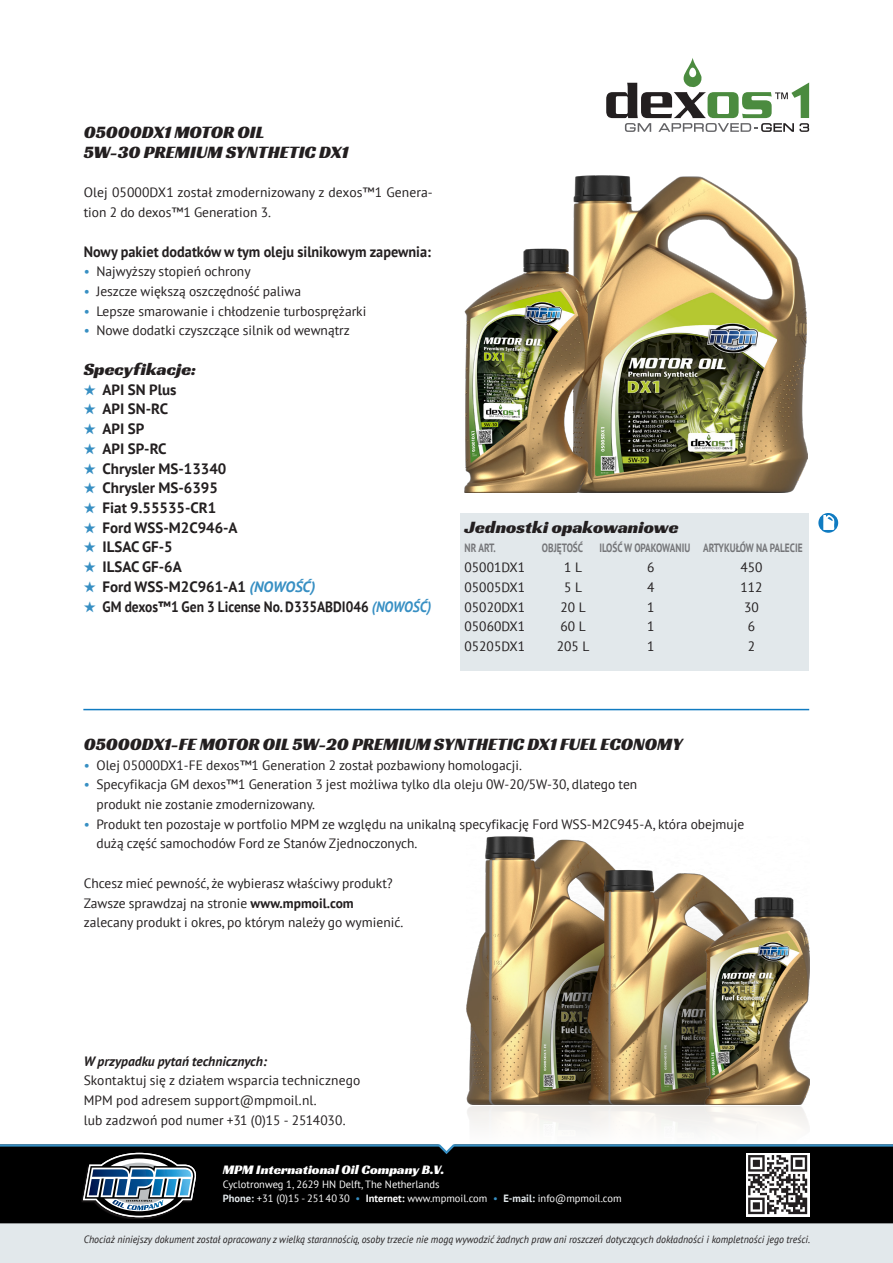
<style>
.page{position:relative;width:893px;height:1263px;background:#fff}
.page>*{position:absolute;margin:0;border:0;box-sizing:border-box;transform-origin:0 0}
.t1{font:18px/19.8px "Racing Sans One";color:#231f20}
.t2{font:700 15px "PT Sans";color:#231f20}
.t3{font:700 15px "PT Sans";color:#231f20;scale:.95 1}
.t4{font:700 15px "PT Sans";color:#231f20;scale:.9 1}
.t5{font:13.5px/19.6px "PT Sans";color:#231f20}
.t6{font:13.5px "Racing Sans One";color:#fff}
.t7{font:italic 700 13.5px "PT Sans";color:#231f20}
.t8{font:700 12px "PT Sans";color:#757679;scale:.78 1}
.t9{font:italic 10.5px "PT Sans";color:#231f20;scale:.94 1}
.t10{font:10.5px/14.1px "PT Sans";color:#fff}
.s1{color:#378fc3}
.s2{font-style:italic;color:#378fc3}
.s3{font-weight:700}
.s4{font-weight:700;color:#e2e8eb}
</style>
<div class="page">
<img style="left:467px;top:837px;width:342px;height:266px">
<div style="left:463px;top:1103px;width:350px;height:44px;background:#fff;opacity:.85"></div>
<div style="left:439px;top:1105px;width:426px;height:39px;background:linear-gradient(to right,#f8f7f5,#fbfaf9)"></div>
<div style="left:0;top:1219px;width:893px;height:44px;background:#e2e8eb"></div>
<div style="left:0;top:1217px;width:893px;height:6px;background:#000"></div>
<div style="left:81px;top:1153px;width:115px;height:66px;background:#231f20;opacity:.75"></div>
<svg style="left:0;top:1143px;width:893px;height:74px;background:#171c1f"></svg>
<hr style="left:83px;top:709px;width:726px;height:1px;background:#107bc1">
<img style="left:464px;top:176px;width:343px;height:316px">
<svg style="left:606px;top:58px;width:203px;height:74px"></svg>
<div style="left:460px;top:513px;width:349px;height:158px;background:#e2e8eb"></div>
<svg style="left:818px;top:513px;width:20px;height:20px"></svg>
<svg style="left:823px;top:515px;width:11px;height:15px"></svg>
<h1 class="t1" style="left:84px;top:122px;width:266px">05000DX1 MOTOR OIL<br>5W-30 PREMIUM SYNTHETIC DX1</h1>
<p class="t5" style="left:84px;top:182px;width:350px">Olej 05000DX1 został zmodernizowany z dexos™1 Genera&shy;tion 2 do dexos™1 Generation 3.</p>
<p class="t3" style="left:84px;top:241px;width:367px">Nowy pakiet dodatków w tym oleju silnikowym zapewnia:</p>
<p class="t5" style="left:84px;top:261px;width:168px"><span class="s1">•</span> Najwyższy stopień ochrony</p>
<p class="t5" style="left:84px;top:281px;width:219px"><span class="s1">•</span> Jeszcze większą oszczędność paliwa</p>
<p class="t5" style="left:84px;top:301px;width:284px"><span class="s1">•</span> Lepsze smarowanie i chłodzenie turbosprężarki</p>
<p class="t5" style="left:84px;top:321px;width:268px"><span class="s1">•</span> Nowe dodatki czyszczące silnik od wewnątrz</p>
<h1 class="t1" style="left:84px;top:359px;width:114px">Specyfikacje:</h1>
<p class="t2" style="left:84px;top:379px;width:94px"><span class="s1">▲</span>API SN Plus</p>
<p class="t2" style="left:84px;top:399px;width:86px"><span class="s1">▲</span>API SN-RC</p>
<p class="t2" style="left:84px;top:419px;width:62px"><span class="s1">▲</span>API SP</p>
<p class="t2" style="left:84px;top:439px;width:84px"><span class="s1">▲</span>API SP-RC</p>
<p class="t2" style="left:84px;top:458px;width:144px"><span class="s1">▲</span>Chrysler MS-13340</p>
<p class="t2" style="left:84px;top:478px;width:136px"><span class="s1">▲</span>Chrysler MS-6395</p>
<p class="t2" style="left:84px;top:498px;width:134px"><span class="s1">▲</span>Fiat 9.55535-CR1</p>
<p class="t2" style="left:84px;top:518px;width:155px"><span class="s1">▲</span>Ford WSS-M2C946-A</p>
<p class="t2" style="left:84px;top:537px;width:91px"><span class="s1">▲</span>ILSAC GF-5</p>
<p class="t2" style="left:84px;top:557px;width:100px"><span class="s1">▲</span>ILSAC GF-6A</p>
<p class="t2" style="left:84px;top:577px;width:233px"><span class="s1">▲</span>Ford WSS-M2C961-A1 <span class="s2">(NOWOŚĆ)</span></p>
<p class="t4" style="left:84px;top:596px;width:388px"><span class="s1">▲</span>GM dexos™1 Gen 3 License No. D335ABDI046 <span class="s2">(NOWOŚĆ)</span></p>
<h1 class="t1" style="left:465px;top:517px;width:215px">Jednostki opakowaniowe</h1>
<p class="t8" style="left:465px;top:540px;width:41px">NR ART.</p>
<p class="t8" style="left:542px;top:540px;width:54px">OBJĘTOŚĆ</p>
<p class="t8" style="left:599px;top:540px;width:262px">ILOŚĆ W OPAKOWANIU ARTYKUŁÓW NA PALECIE</p>
<p class="t5" style="left:465px;top:557px;width:62px">05001DX1</p>
<p class="t5" style="left:564px;top:557px;width:19px">1 L</p>
<p class="t5" style="left:647px;top:557px;width:9px">6</p>
<p class="t5" style="left:740px;top:557px;width:24px">450</p>
<p class="t5" style="left:465px;top:577px;width:62px">05005DX1</p>
<p class="t5" style="left:564px;top:577px;width:19px">5 L</p>
<p class="t5" style="left:647px;top:577px;width:9px">4</p>
<p class="t5" style="left:740px;top:577px;width:24px">112</p>
<p class="t5" style="left:465px;top:597px;width:62px">05020DX1</p>
<p class="t5" style="left:560px;top:597px;width:27px">20 L</p>
<p class="t5" style="left:647px;top:597px;width:9px">1</p>
<p class="t5" style="left:744px;top:597px;width:16px">30</p>
<p class="t5" style="left:465px;top:616px;width:62px">05060DX1</p>
<p class="t5" style="left:560px;top:616px;width:27px">60 L</p>
<p class="t5" style="left:647px;top:616px;width:9px">1</p>
<p class="t5" style="left:748px;top:616px;width:9px">6</p>
<p class="t5" style="left:465px;top:636px;width:62px">05205DX1</p>
<p class="t5" style="left:557px;top:636px;width:34px">205 L</p>
<p class="t5" style="left:647px;top:636px;width:9px">1</p>
<p class="t5" style="left:748px;top:636px;width:9px">2</p>
<h1 class="t1" style="left:84px;top:734px;width:600px">05000DX1-FE MOTOR OIL 5W-20 PREMIUM SYNTHETIC DX1 FUEL ECONOMY</h1>
<p class="t5" style="left:84px;top:755px;width:440px"><span class="s1">•</span> Olej 05000DX1-FE dexos™1 Generation 2 został pozbawiony homologacji.</p>
<p class="t5" style="left:96px;top:774px;width:542px;text-indent:-13px"><span class="s1">•</span> Specyfikacja GM dexos™1 Generation 3 jest możliwa tylko dla oleju 0W-20/5W-30, dlatego ten produkt nie zostanie zmodernizowany.</p>
<p class="t5" style="left:96px;top:814px;width:649px;text-indent:-13px"><span class="s1">•</span> Produkt ten pozostaje w portfolio MPM ze względu na unikalną specyfikację Ford WSS-M2C945-A, która obejmuje dużą część samochodów Ford ze Stanów Zjednoczonych.</p>
<p class="t5" style="left:84px;top:873px;width:321px">Chcesz mieć pewność, że wybierasz właściwy produkt?<br>Zawsze sprawdzaj na stronie <span class="s3">www.mpmoil.com </span>zalecany produkt i okres, po którym należy go wymienić.</p>
<p class="t7" style="left:84px;top:1052px;width:185px">W przypadku pytań technicznych:</p>
<p class="t5" style="left:84px;top:1070px;width:278px">Skontaktuj się z działem wsparcia technicznego<br>MPM pod adresem support@mpmoil.nl.<br>lub zadzwoń pod numer +31 (0)15 - 2514030.</p>
<p class="t6" style="left:223px;top:1161px;width:223px">MPM International Oil Company B.V.</p>
<p class="t10" style="left:223px;top:1177px;width:400px">Cyclotronweg 1, 2629 HN Delft, The Netherlands<br><span class="s4">Phone:</span> +31 (0)15 - 2514030 <span class="s1">•</span> <span class="s3">Internet:</span> www.mpmoil.com <span class="s1">•</span> <span class="s4">E-mail:</span> info@mpmoil.com</p>
<p class="t9" style="left:84px;top:1233px;width:774px">Chociaż niniejszy dokument został opracowany z wielką starannością, osoby trzecie nie mogą wywodzić żadnych praw ani roszczeń dotyczących dokładności i kompletności jego treści.</p>
</div>
